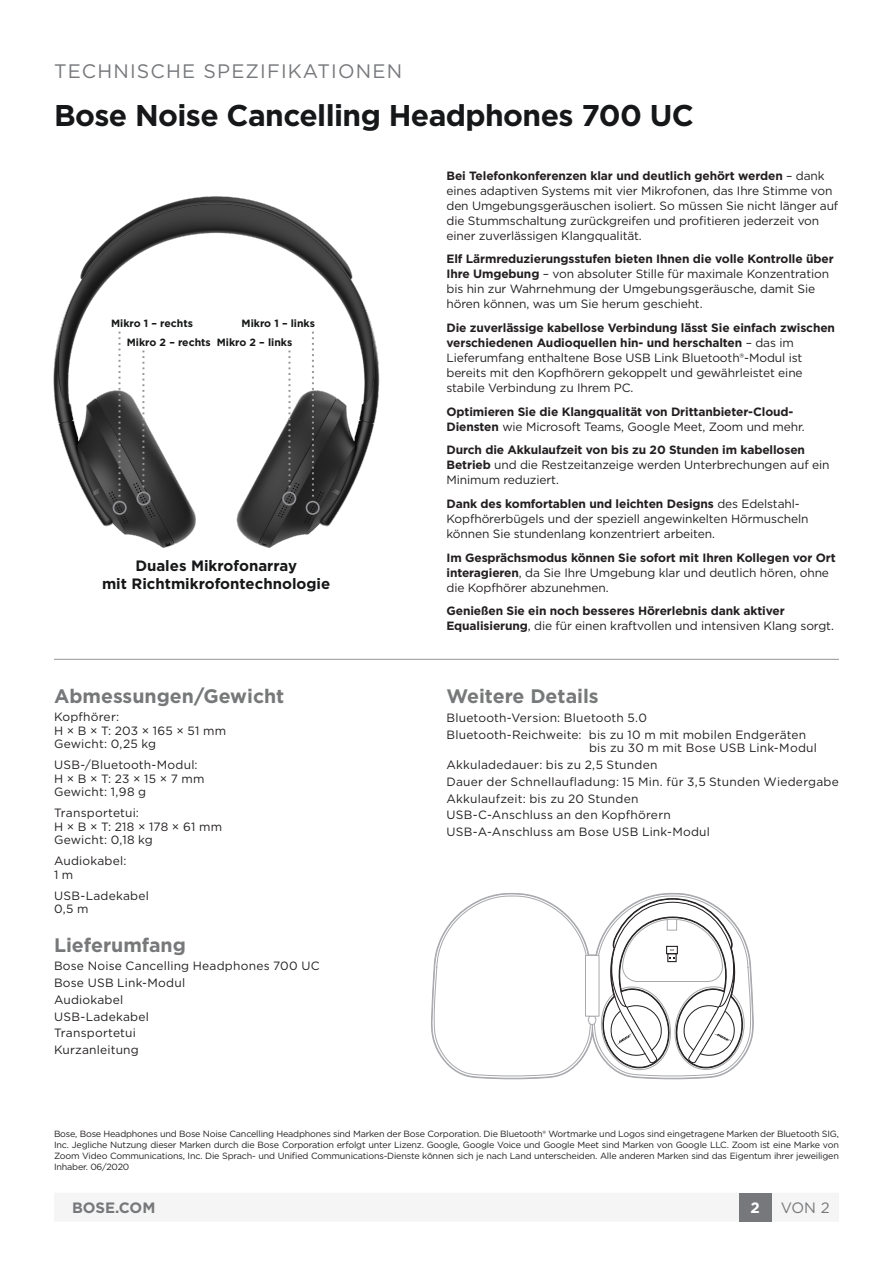
<style>
.page{position:relative;width:893px;height:1263px;background:#fff}
.page>*{position:absolute;margin:0;border:0;box-sizing:border-box;transform-origin:0 0}
.t1{font:700 30px "Gotham";letter-spacing:-.02em;color:#161718}
.Text_Headers{font:700 19.5px "Gotham";color:#777879}
.t2{font:19.5px "Gotham";letter-spacing:.06em;color:#76787b}
.Text_Headers-2{font:700 15px/18px "Gotham";color:#161718;text-align:center}
.t3{font:700 15px "Gotham";color:#76787b}
.t4{font:15px "Gotham";color:#76787b}
.t5{font:700 15px "Gotham";color:#fff}
.Benefit_Body_Copy{font:12px/15px "Gotham";letter-spacing:-.01em;color:#231f20}
.Text_Plain_Bulleted{font:12px "Gotham";letter-spacing:.015em;color:#231f20}
.Benefit_Body_Copy-2{font:700 12px/15px "Gotham";letter-spacing:-.01em;color:#231f20}
.Text_Headers-3{font:700 10.5px "Gotham";color:#161718}
.t6{font:9px/10.8px "Gotham";letter-spacing:-.02em;color:#231f20;text-align:justify}
.s1{font-weight:700}
.s2{font-weight:400}
</style>
<div class="page">
<svg style="left:432px;top:893px;width:321px;height:186px"></svg>
<hr style="left:54px;top:659px;width:785px;height:1px;background:#939598">
<img style="left:53px;top:196px;width:327px;height:352px">
<div style="left:282px;top:491px;width:14px;height:14px;border:2px solid #939598;border-radius:50%"></div>
<svg style="left:288px;top:351px;width:2px;height:136px"></svg>
<div style="left:137px;top:491px;width:14px;height:14px;border:2px solid #939598;border-radius:50%"></div>
<svg style="left:142px;top:351px;width:2px;height:136px"></svg>
<div style="left:306px;top:501px;width:14px;height:14px;border:2px solid #939598;border-radius:50%"></div>
<svg style="left:312px;top:329px;width:2px;height:168px"></svg>
<div style="left:113px;top:501px;width:14px;height:14px;border:2px solid #939598;border-radius:50%"></div>
<svg style="left:119px;top:329px;width:1px;height:168px"></svg>
<div style="left:54px;top:1193px;width:785px;height:28px;background:#f4f5f4"></div>
<div style="left:739px;top:1193px;width:33px;height:29px;background:#76787b"></div>
<p class="t2" style="left:54px;top:59px;width:350px">TECHNISCHE SPEZIFIKATIONEN</p>
<p class="t1" style="left:54px;top:95px;width:641px">Bose Noise Cancelling Headphones 700 UC</p>
<p class="Text_Headers-3" style="left:111px;top:316px;width:83px">Mikro 1 – rechts</p>
<p class="Text_Headers-3" style="left:127px;top:336px;width:86px">Mikro 2 – rechts</p>
<p class="Text_Headers-3" style="left:242px;top:316px;width:75px">Mikro 1 – links</p>
<p class="Text_Headers-3" style="left:217px;top:336px;width:77px">Mikro 2 – links</p>
<p class="Text_Headers-2" style="left:102px;top:556px;width:230px">Duales Mikrofonarray<br>mit Richtmikrofontechnologie</p>
<p class="Text_Headers" style="left:54px;top:683px;width:232px">Abmessungen/Gewicht</p>
<p class="Text_Plain_Bulleted" style="left:54px;top:709px;width:67px">Kopfhörer:</p>
<p class="Text_Plain_Bulleted" style="left:54px;top:722px;width:174px">H × B × T: 203 × 165 × 51 mm</p>
<p class="Text_Plain_Bulleted" style="left:54px;top:736px;width:104px">Gewicht: 0,25 kg</p>
<p class="Text_Plain_Bulleted" style="left:54px;top:757px;width:145px">USB-/Bluetooth-Modul:</p>
<p class="Text_Plain_Bulleted" style="left:54px;top:771px;width:152px">H × B × T: 23 × 15 × 7 mm</p>
<p class="Text_Plain_Bulleted" style="left:54px;top:784px;width:94px">Gewicht: 1,98 g</p>
<p class="Text_Plain_Bulleted" style="left:54px;top:805px;width:87px">Transportetui:</p>
<p class="Text_Plain_Bulleted" style="left:54px;top:819px;width:170px">H × B × T: 218 × 178 × 61 mm</p>
<p class="Text_Plain_Bulleted" style="left:54px;top:832px;width:100px">Gewicht: 0,18 kg</p>
<p class="Text_Plain_Bulleted" style="left:54px;top:853px;width:74px">Audiokabel:</p>
<p class="Text_Plain_Bulleted" style="left:54px;top:867px;width:21px">1 m</p>
<p class="Text_Plain_Bulleted" style="left:54px;top:888px;width:96px">USB-Ladekabel</p>
<p class="Text_Plain_Bulleted" style="left:54px;top:901px;width:36px">0,5 m</p>
<p class="Text_Headers" style="left:54px;top:932px;width:133px">Lieferumfang</p>
<p class="Text_Plain_Bulleted" style="left:54px;top:958px;width:267px">Bose Noise Cancelling Headphones 700 UC</p>
<p class="Text_Plain_Bulleted" style="left:54px;top:975px;width:133px">Bose USB Link-Modul</p>
<p class="Text_Plain_Bulleted" style="left:54px;top:992px;width:71px">Audiokabel</p>
<p class="Text_Plain_Bulleted" style="left:54px;top:1009px;width:96px">USB-Ladekabel</p>
<p class="Text_Plain_Bulleted" style="left:54px;top:1025px;width:83px">Transportetui</p>
<p class="Text_Plain_Bulleted" style="left:54px;top:1042px;width:86px">Kurzanleitung</p>
<p class="Benefit_Body_Copy" style="left:446px;top:168px;width:393px"><span class="s1">Bei Telefonkonferenzen klar und deutlich gehört werden</span> – dank eines adaptiven Systems mit vier Mikrofonen, das Ihre Stimme von den Umgebungsgeräuschen isoliert. So müssen Sie nicht länger auf die Stummschaltung zurückgreifen und profitieren jederzeit von einer zuverlässigen Klangqualität.</p>
<p class="Benefit_Body_Copy" style="left:446px;top:251px;width:389px"><span class="s1">Elf Lärmreduzierungsstufen bieten Ihnen die volle Kontrolle über Ihre Umgebung</span> – von absoluter Stille für maximale Konzentration bis hin zur Wahrnehmung der Umgebungsgeräusche, damit Sie hören können, was um Sie herum geschieht.</p>
<p class="Benefit_Body_Copy" style="left:446px;top:320px;width:390px"><span class="s1">Die zuverlässige kabellose Verbindung lässt Sie einfach zwischen verschiedenen Audioquellen hin- und herschalten</span> – das im Lieferumfang enthaltene Bose USB Link Bluetooth®-Modul ist bereits mit den Kopfhörern gekoppelt und gewährleistet eine stabile Verbindung zu Ihrem PC.</p>
<p class="Benefit_Body_Copy-2" style="left:446px;top:404px;width:360px">Optimieren Sie die Klangqualität von Drittanbieter-Cloud-<br>Diensten <span class="s2">wie Microsoft Teams, Google Meet, Zoom und mehr.</span></p>
<p class="Benefit_Body_Copy" style="left:446px;top:442px;width:384px"><span class="s1">Durch die Akkulaufzeit von bis zu 20 Stunden im kabellosen<br>Betrieb</span> und die Restzeitanzeige werden Unterbrechungen auf ein<br>Minimum reduziert.</p>
<p class="Benefit_Body_Copy" style="left:446px;top:496px;width:363px"><span class="s1">Dank des komfortablen und leichten Designs</span> des Edelstahl-<br>Kopfhörerbügels und der speziell angewinkelten Hörmuscheln können Sie stundenlang konzentriert arbeiten.</p>
<p class="Benefit_Body_Copy" style="left:446px;top:549px;width:391px"><span class="s1">Im Gesprächsmodus können Sie sofort mit Ihren Kollegen vor Ort interagieren</span>, da Sie Ihre Umgebung klar und deutlich hören, ohne die Kopfhörer abzunehmen.</p>
<p class="Benefit_Body_Copy-2" style="left:446px;top:603px;width:389px">Genießen Sie ein noch besseres Hörerlebnis dank aktiver<br>Equalisierung<span class="s2">, die für einen kraftvollen und intensiven Klang sorgt.</span></p>
<p class="Text_Headers" style="left:446px;top:683px;width:154px">Weitere Details</p>
<p class="Text_Plain_Bulleted" style="left:446px;top:710px;width:202px">Bluetooth-Version: Bluetooth 5.0</p>
<p class="Text_Plain_Bulleted" style="left:446px;top:727px;width:361px">Bluetooth-Reichweite: bis zu 10 m mit mobilen Endgeräten</p>
<p class="Text_Plain_Bulleted" style="left:589px;top:740px;width:229px">bis zu 30 m mit Bose USB Link-Modul</p>
<p class="Text_Plain_Bulleted" style="left:446px;top:757px;width:212px">Akkuladedauer: bis zu 2,5 Stunden</p>
<p class="Text_Plain_Bulleted" style="left:446px;top:774px;width:394px">Dauer der Schnellaufladung: 15 Min. für 3,5 Stunden Wiedergabe</p>
<p class="Text_Plain_Bulleted" style="left:446px;top:791px;width:194px">Akkulaufzeit: bis zu 20 Stunden</p>
<p class="Text_Plain_Bulleted" style="left:446px;top:807px;width:226px">USB-C-Anschluss an den Kopfhörern</p>
<p class="Text_Plain_Bulleted" style="left:446px;top:824px;width:265px">USB-A-Anschluss am Bose USB Link-Modul</p>
<p class="t6" style="left:54px;top:1129px;width:786px">Bose, Bose Headphones und Bose Noise Cancelling Headphones sind Marken der Bose Corporation. Die Bluetooth® Wortmarke und Logos sind eingetragene Marken der Bluetooth SIG, Inc. Jegliche Nutzung dieser Marken durch die Bose Corporation erfolgt unter Lizenz. Google, Google Voice und Google Meet sind Marken von Google LLC. Zoom ist eine Marke von Zoom Video Communications, Inc. Die Sprach- und Unified Communications-Dienste können sich je nach Land unterscheiden. Alle anderen Marken sind das Eigentum ihrer jeweiligen Inhaber. 06/2020</p>
<p class="t3" style="left:72px;top:1198px;width:85px">BOSE.COM</p>
<p class="t5" style="left:751px;top:1198px;width:11px">2</p>
<p class="t4" style="left:781px;top:1198px;width:50px">VON 2</p>
</div>
